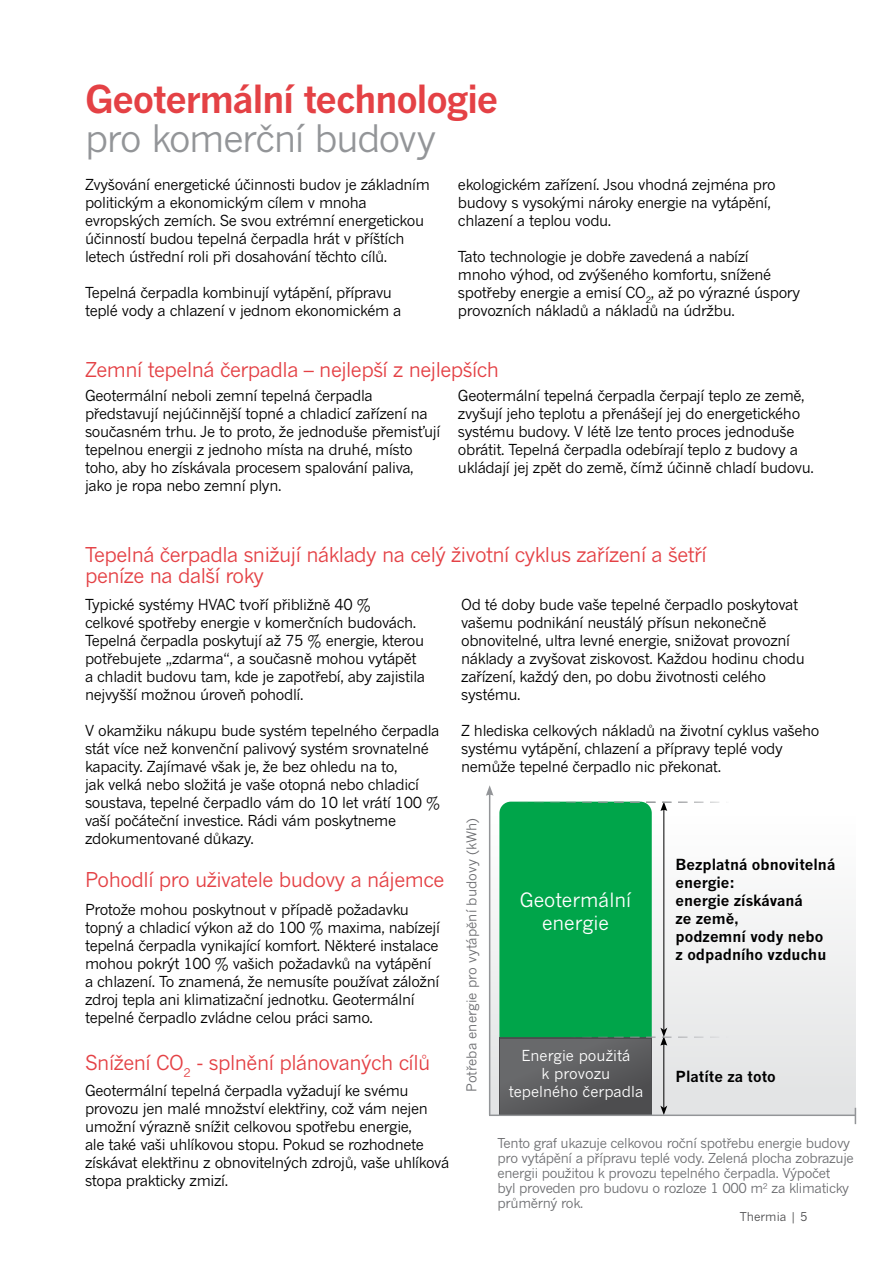
<style>
.page{position:relative;width:893px;height:1263px;background:#fff}
.page>*{position:absolute;margin:0;border:0;box-sizing:border-box;transform-origin:0 0}
.t1{font:700 37.5px "News Gothic MT Pro";letter-spacing:-.035em;color:#e44145}
.t2{font:37.5px "News Gothic MT Pro";letter-spacing:-.04em;color:#939598}
.t3{font:20.25px/21px "News Gothic MT Pro";letter-spacing:-.025em;color:#e44145}
.t4{font:19.5px/23.4px "News Gothic MT Pro";color:#fff;text-align:center}
.t5{font:15px/18px "News Gothic MT Pro";letter-spacing:-.025em;color:#000}
.t6{font:700 15px/18px "News Gothic MT Pro";color:#000}
.t7{font:15px/18px "News Gothic MT Pro";color:#fff;text-align:center}
.t8{font:13.5px/15px "News Gothic MT Pro";letter-spacing:-.025em;color:#6d6e71}
.t9{font:13.5px "News Gothic MT Pro";color:#6d6e71}
.t10{font:12px "News Gothic MT Pro";color:#4d4d4f}
</style>
<div class="page">
<svg style="left:490px;top:795px;width:365px;height:319px;fill:#efeff0"></svg>
<hr style="left:489px;top:793px;width:1px;height:322px;background:#939598">
<svg style="left:486px;top:785px;width:7px;height:11px"></svg>
<hr style="left:663px;top:1043px;width:1px;height:65px;background:#000">
<svg style="left:660px;top:1105px;width:7px;height:9px"></svg>
<svg style="left:499px;top:802px;width:236px;height:244px"></svg>
<hr style="left:490px;top:1114px;width:365px;height:2px;background:#939598">
<div style="left:500px;top:1039px;width:151px;height:75px;background:linear-gradient(to right,#67686a,#535355)"></div>
<svg style="left:855px;top:1108px;width:1px;height:16px"></svg>
<h1 class="t1" style="left:85px;top:77px;width:415px">Geotermální technologie</h1>
<h1 class="t2" style="left:85px;top:116px;width:353px">pro komerční budovy</h1>
<p class="t5" style="left:85px;top:175px;width:346px">Zvyšování energetické účinnosti budov je základním politickým a ekonomickým cílem v mnoha evropských zemích. Se svou extrémní energetickou účinností budou tepelná čerpadla hrát v příštích letech ústřední roli při dosahování těchto cílů.</p>
<p class="t5" style="left:85px;top:283px;width:318px">Tepelná čerpadla kombinují vytápění, přípravu teplé vody a chlazení v jednom ekonomickém a</p>
<p class="t5" style="left:458px;top:175px;width:319px">ekologickém zařízení. Jsou vhodná zejména pro budovy s vysokými nároky energie na vytápění, chlazení a teplou vodu.</p>
<p class="t5" style="left:458px;top:247px;width:344px">Tato technologie je dobře zavedená a nabízí mnoho výhod, od zvýšeného komfortu, snížené spotřeby energie a emisí CO<sub>2</sub>, až po výrazné úspory provozních nákladů a nákladů na údržbu.</p>
<h2 class="t3" style="left:85px;top:359px;width:416px">Zemní tepelná čerpadla – nejlepší z nejlepších</h2>
<p class="t5" style="left:85px;top:386px;width:357px">Geotermální neboli zemní tepelná čerpadla představují nejúčinnější topné a chladicí zařízení na současném trhu. Je to proto, že jednoduše přemisťují tepelnou energii z jednoho místa na druhé, místo toho, aby ho získávala procesem spalování paliva, jako je ropa nebo zemní plyn.</p>
<p class="t5" style="left:458px;top:386px;width:357px">Geotermální tepelná čerpadla čerpají teplo ze země, zvyšují jeho teplotu a přenášejí jej do energetického systému budovy. V létě lze tento proces jednoduše obrátit. Tepelná čerpadla odebírají teplo z budovy a ukládají jej zpět do země, čímž účinně chladí budovu.</p>
<h2 class="t3" style="left:85px;top:544px;width:623px">Tepelná čerpadla snižují náklady na celý životní cyklus zařízení a šetří peníze na další roky</h2>
<p class="t5" style="left:85px;top:596px;width:342px">Typické systémy HVAC tvoří přibližně 40 %<br>celkové spotřeby energie v komerčních budovách.<br>Tepelná čerpadla poskytují až 75 % energie, kterou potřebujete „zdarma“, a současně mohou vytápět a chladit budovu tam, kde je zapotřebí, aby zajistila nejvyšší možnou úroveň pohodlí.</p>
<p class="t5" style="left:85px;top:722px;width:357px">V okamžiku nákupu bude systém tepelného čerpadla stát více než konvenční palivový systém srovnatelné kapacity. Zajímavé však je, že bez ohledu na to,<br>jak velká nebo složitá je vaše otopná nebo chladicí soustava, tepelné čerpadlo vám do 10 let vrátí 100 % vaší počáteční investice. Rádi vám poskytneme zdokumentované důkazy.</p>
<h2 class="t3" style="left:85px;top:869px;width:361px">Pohodlí pro uživatele budovy a nájemce</h2>
<p class="t5" style="left:85px;top:901px;width:356px">Protože mohou poskytnout v případě požadavku topný a chladicí výkon až do 100 % maxima, nabízejí tepelná čerpadla vynikající komfort. Některé instalace mohou pokrýt 100 % vašich požadavků na vytápění a chlazení. To znamená, že nemusíte používat záložní zdroj tepla ani klimatizační jednotku. Geotermální tepelné čerpadlo zvládne celou práci samo.</p>
<h2 class="t3" style="left:85px;top:1052px;width:347px">Snížení CO<sub>2</sub> - splnění plánovaných cílů</h2>
<p class="t5" style="left:85px;top:1081px;width:366px">Geotermální tepelná čerpadla vyžadují ke svému provozu jen malé množství elektřiny, což vám nejen umožní výrazně snížit celkovou spotřebu energie,<br>ale také vaši uhlíkovou stopu. Pokud se rozhodnete získávat elektřinu z obnovitelných zdrojů, vaše uhlíková stopa prakticky zmizí.</p>
<p class="t5" style="left:461px;top:596px;width:345px">Od té doby bude vaše tepelné čerpadlo poskytovat vašemu podnikání neustálý přísun nekonečně obnovitelné, ultra levné energie, snižovat provozní náklady a zvyšovat ziskovost. Každou hodinu chodu zařízení, každý den, po dobu životnosti celého systému.</p>
<p class="t5" style="left:461px;top:722px;width:360px">Z hlediska celkových nákladů na životní cyklus vašeho systému vytápění, chlazení a přípravy teplé vody nemůže tepelné čerpadlo nic překonat.</p>
<p class="t9" style="left:463px;top:1092px;width:275px;rotate:-90deg">Potřeba energie pro vytápění budovy (kWh)</p>
<h3 class="t4" style="left:520px;top:887px;width:113px">Geotermální energie</h3>
<p class="t6" style="left:676px;top:856px;width:161px">Bezplatná obnovitelná energie:<br>energie získávaná<br>ze země,<br>podzemní vody nebo<br>z odpadního vzduchu</p>
<p class="t7" style="left:509px;top:1046px;width:136px">Energie použitá<br>k provozu tepelného čerpadla</p>
<p class="t6" style="left:676px;top:1067px;width:102px">Platíte za toto</p>
<p class="t8" style="left:497px;top:1136px;width:358px">Tento graf ukazuje celkovou roční spotřebu energie budovy pro vytápění a přípravu teplé vody. Zelená plocha zobrazuje energii použitou k provozu tepelného čerpadla. Výpočet<br>byl proveden pro budovu o rozloze 1 000 m<sup>2</sup> za klimaticky průměrný rok.</p>
<p class="t10" style="left:740px;top:1210px;width:69px">Thermia | 5</p>
</div>
